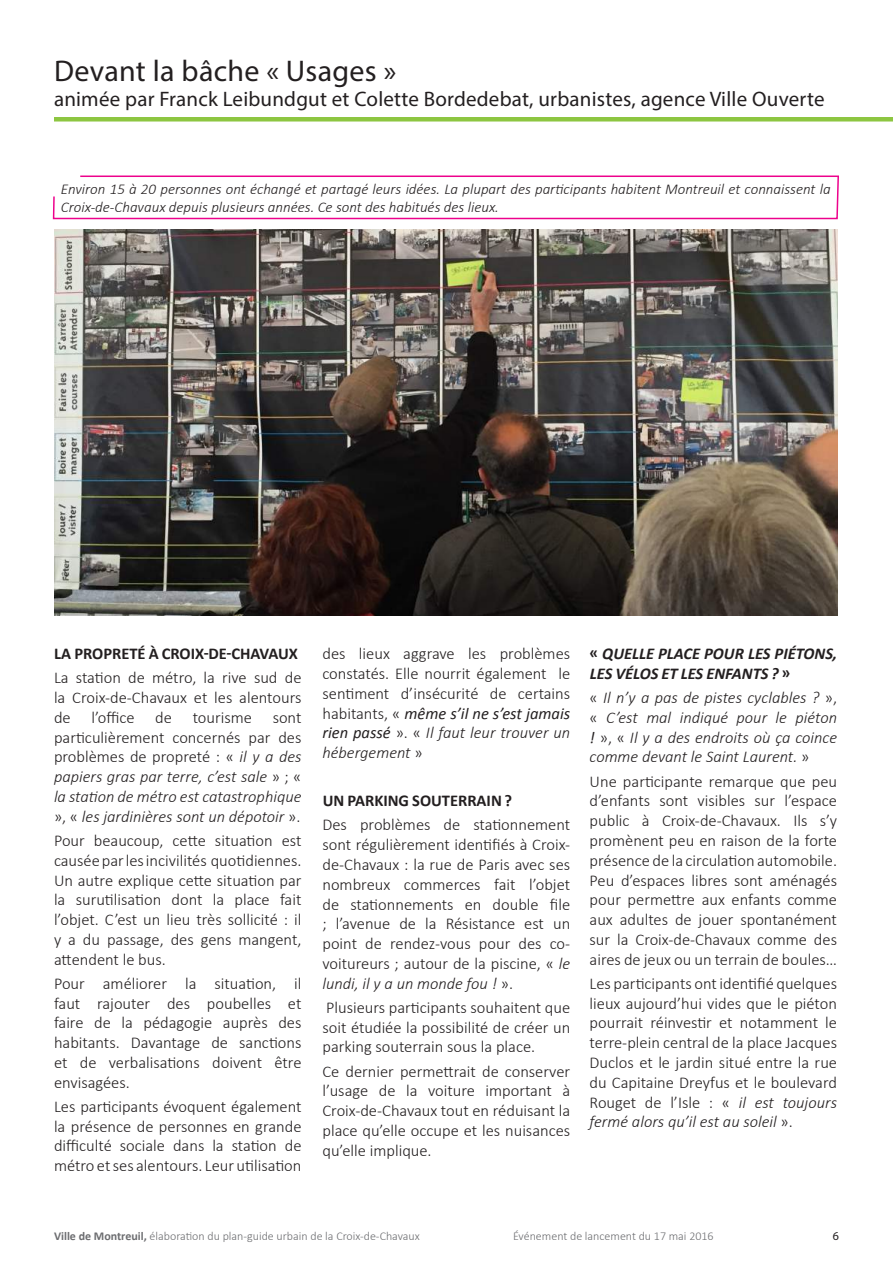
<style>
.page{position:relative;width:893px;height:1263px;background:#fff}
.page>*{position:absolute;margin:0;border:0;box-sizing:border-box;transform-origin:0 0}
.t1{font:30px "Myriad Pro";letter-spacing:.01em;color:#231f20}
.t2{font:21px "Myriad Pro";letter-spacing:.01em;color:#231f20}
.t3{font:300 16.5px/19.8px "Calibri";color:#231f20;text-align:justify}
.t4{font:italic 300 16.5px/19.8px "Calibri";color:#231f20;text-align:justify}
.t5{font:italic 700 16.5px/19.8px "Calibri";color:#231f20}
.t6{font:700 16.5px "Calibri";color:#231f20}
.t7{font:italic 300 15px/18px "Calibri";color:#231f20}
.t8{font:300 12px "Calibri";color:#6c6d70}
.t9{font:12px "Myriad Pro";color:#231f20}
.s1{font-style:normal}
.s2{font-weight:400;font-style:italic}
.s3{font-style:italic}
.s4{font-weight:400}
.s5{font-weight:700}
</style>
<div class="page">
<svg style="left:52px;top:175px;width:787px;height:45px"></svg>
<img style="left:54px;top:229px;width:783px;height:386px">
<div style="left:54px;top:117px;width:839px;height:5px;background:#8dc641"></div>
<h1 class="t1" style="left:54px;top:52px;width:344px">Devant la bâche « Usages »</h1>
<p class="t2" style="left:54px;top:86px;width:772px">animée par Franck Leibundgut et Colette Bordedebat, urbanistes, agence Ville Ouverte</p>
<p class="t7" style="left:61px;top:180px;width:771px">Environ 15 à 20 personnes ont échangé et partagé leurs idées. La plupart des participants habitent Montreuil et connaissent la<br>Croix-de-Chavaux depuis plusieurs années. Ce sont des habitués des lieux.</p>
<p class="t6" style="left:54px;top:643px;width:245px">LA PROPRETÉ À CROIX-DE-CHAVAUX</p>
<p class="t3" style="left:54px;top:668px;width:249px">La station de métro, la rive sud de la Croix-de-Chavaux et les alentours de</p>
<p class="t3" style="left:91px;top:707px;width:45px">l’office</p>
<p class="t3" style="left:155px;top:707px;width:18px">de</p>
<p class="t3" style="left:193px;top:707px;width:61px">tourisme</p>
<p class="t4" style="left:54px;top:707px;width:249px;text-indent:219px"><span class="s1">sont particulièrement concernés par des problèmes de propreté : «</span> il y a des papiers gras par terre, c’est sale <span class="s1">» ; « </span>la station de métro est catastrophique <span class="s1">», «</span> les jardinières sont un dépotoir <span class="s1">».</span></p>
<p class="t3" style="left:54px;top:830px;width:249px">Pour beaucoup, cette situation est causée par les incivilités quotidiennes.<br>Un autre explique cette situation par la surutilisation dont la place fait l’objet. C’est un lieu très sollicité : il y a du passage, des gens mangent, attendent le bus.</p>
<p class="t3" style="left:54px;top:973px;width:249px">Pour améliorer la situation, il faut rajouter des poubelles et faire de la pédagogie auprès des habitants. Davantage de sanctions et de verbalisations doivent être envisagées.</p>
<p class="t3" style="left:54px;top:1096px;width:249px">Les participants évoquent également la présence de personnes en grande difficulté sociale dans la station de métro et ses alentours. Leur utilisation</p>
<p class="t3" style="left:322px;top:644px;width:249px">des lieux aggrave les problèmes constatés. Elle nourrit également le sentiment d’insécurité de certains habitants, « <span class="s2">même s’il ne s’est jamais rien passé</span> ». « <span class="s3">Il faut leur trouver un hébergement</span> »</p>
<p class="t6" style="left:323px;top:791px;width:191px">UN PARKING SOUTERRAIN ?</p>
<p class="t3" style="left:322px;top:815px;width:249px">Des problèmes de stationnement sont régulièrement identifiés à Croix&shy;de-Chavaux : la rue de Paris avec ses nombreux commerces fait l’objet de stationnements en double file ; l’avenue de la Résistance est un point de rendez-vous pour des co&shy;voitureurs ; autour de la piscine, « <span class="s3">le lundi, il y a un monde fou !</span> ».</p>
<p class="t3" style="left:322px;top:997px;width:249px">Plusieurs participants souhaitent que soit étudiée la possibilité de créer un parking souterrain sous la place.</p>
<p class="t3" style="left:322px;top:1061px;width:249px">Ce dernier permettrait de conserver l’usage de la voiture important à Croix-de-Chavaux tout en réduisant la place qu’elle occupe et les nuisances qu’elle implique.</p>
<p class="t5" style="left:590px;top:643px;width:249px"><span class="s1">«</span> QUELLE PLACE POUR LES PIÉTONS,<br>LES VÉLOS ET LES ENFANTS ? <span class="s1">»</span></p>
<p class="t4" style="left:590px;top:687px;width:249px"><span class="s1">«</span> Il n’y a pas de pistes cyclables ? <span class="s1">», «</span> C’est mal indiqué pour le piéton <span class="s4">!</span> <span class="s1">», «</span> Il y a des endroits où ça coince comme devant le Saint Laurent. <span class="s1">»</span></p>
<p class="t3" style="left:590px;top:771px;width:249px">Une participante remarque que peu d’enfants sont visibles sur l’espace public à Croix-de-Chavaux. Ils s’y promènent peu en raison de la forte présence de la circulation automobile.<br>Peu d’espaces libres sont aménagés pour permettre aux enfants comme aux adultes de jouer spontanément sur la Croix-de-Chavaux comme des aires de jeux ou un terrain de boules…</p>
<p class="t3" style="left:590px;top:973px;width:249px">Les participants ont identifié quelques lieux aujourd’hui vides que le piéton pourrait réinvestir et notamment le terre-plein central de la place Jacques Duclos et le jardin situé entre la rue du Capitaine Dreyfus et le boulevard Rouget de l’Isle : « <span class="s3">il est toujours fermé alors qu’il est au soleil</span> ».</p>
<p class="t8" style="left:54px;top:1229px;width:367px"><span class="s5">Ville de Montreuil,</span> élaboration du plan-guide urbain de la Croix-de-Chavaux</p>
<p class="t8" style="left:513px;top:1229px;width:202px">Événement de lancement du 17 mai 2016</p>
<p class="t9" style="left:833px;top:1228px;width:8px">6</p>
</div>
